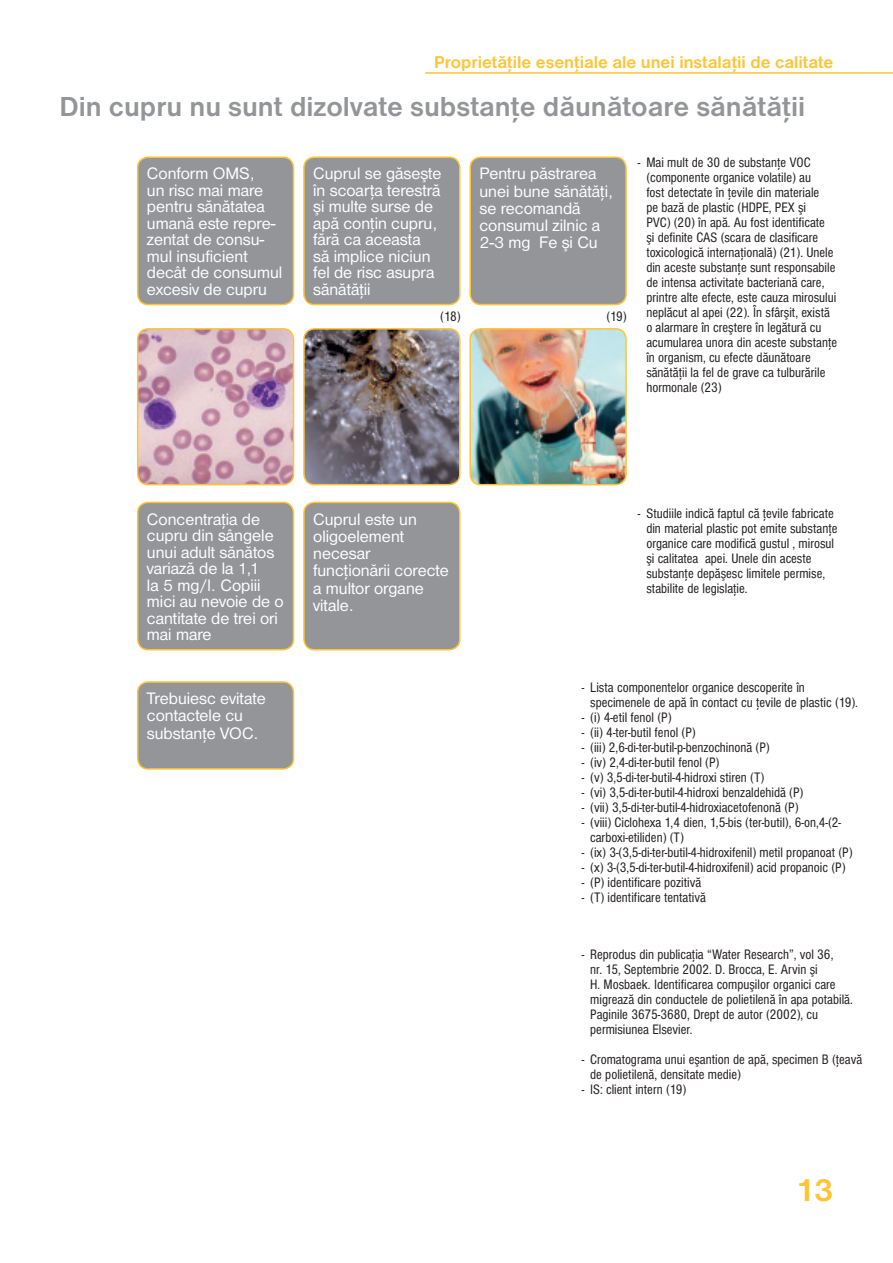
<style>
.page{position:relative;width:893px;height:1263px;background:#fff}
.page>*{position:absolute;margin:0;border:0;box-sizing:border-box;transform-origin:0 0}
.t1{font:700 33px "Nimbus San DEE";color:#fec434}
.t2{font:700 28.5px "Nimbus San DEE";color:#939598}
.t3{font:700 17.7px "Nimbus San DEE";color:#fec434}
.t4{font:17.25px/16.5px "Nimbus San DEE";color:#fff}
.t5{font:condensed 14.25px/15px "Nimbus San DEE";color:#231f20}
</style>
<div class="page">
<hr style="left:425px;top:72px;width:468px;height:2px;background:#fec434">
<div style="left:138px;top:157px;width:155px;height:148px;background:#939598;border-radius:11px"></div>
<div style="left:137px;top:156px;width:157px;height:149px;border:2px solid #fec434;border-radius:11px"></div>
<img style="left:138px;top:329px;width:155px;height:156px;border-radius:11px">
<div style="left:137px;top:328px;width:157px;height:157px;border:2px solid #fec434;border-radius:11px"></div>
<img style="left:304px;top:329px;width:156px;height:156px;border-radius:11px">
<div style="left:303px;top:328px;width:157px;height:157px;border:2px solid #fec434;border-radius:11px"></div>
<img style="left:470px;top:329px;width:156px;height:156px;border-radius:11px">
<div style="left:469px;top:328px;width:158px;height:157px;border:2px solid #fec434;border-radius:11px"></div>
<div style="left:304px;top:157px;width:156px;height:148px;background:#939598;border-radius:11px"></div>
<div style="left:303px;top:156px;width:157px;height:149px;border:2px solid #fec434;border-radius:11px"></div>
<div style="left:470px;top:157px;width:156px;height:148px;background:#939598;border-radius:11px"></div>
<div style="left:469px;top:156px;width:158px;height:149px;border:2px solid #fec434;border-radius:11px"></div>
<div style="left:138px;top:502px;width:155px;height:148px;background:#939598;border-radius:11px"></div>
<div style="left:137px;top:502px;width:157px;height:148px;border:2px solid #fec434;border-radius:11px"></div>
<div style="left:304px;top:502px;width:156px;height:148px;background:#939598;border-radius:11px"></div>
<div style="left:303px;top:502px;width:157px;height:148px;border:2px solid #fec434;border-radius:11px"></div>
<div style="left:138px;top:682px;width:155px;height:87px;background:#939598;border-radius:11px"></div>
<div style="left:137px;top:681px;width:157px;height:89px;border:2px solid #fec434;border-radius:11px"></div>
<p class="t3" style="left:434px;top:55px;width:401px">Proprietăţile esenţiale ale unei instalaţii de calitate</p>
<h2 class="t2" style="left:60px;top:96px;width:747px">Din cupru nu sunt dizolvate substanţe dăunătoare sănătăţii</h2>
<p class="t4" style="left:147px;top:167px;width:137px">Conform OMS,<br>un risc mai mare pentru sănătatea umană este repre&shy;zentat de consu&shy;mul insuficient decât de consumul excesiv de cupru</p>
<p class="t4" style="left:313px;top:167px;width:130px">Cuprul se găseşte în scoarţa terestră şi multe surse de apă conţin cupru, fără ca aceasta<br>să implice niciun fel de risc asupra sănătăţii</p>
<p class="t4" style="left:479px;top:167px;width:135px;line-height:17.2px">Pentru păstrarea unei bune sănătăţi, se recomandă consumul zilnic a<br>2-3 mg Fe şi Cu</p>
<p class="t5" style="left:440px;top:310px;width:22px">(18)</p>
<p class="t5" style="left:606px;top:310px;width:22px">(19)</p>
<p class="t5" style="left:646px;top:156px;width:192px;text-indent:-9px">- Mai mult de 30 de substanţe VOC (componente organice volatile) au<br>fost detectate în ţevile din materiale<br>pe bază de plastic (HDPE, PEX şi<br>PVC) (20) în apă. Au fost identificate<br>şi definite CAS (scara de clasificare toxicologică internaţională) (21). Unele din aceste substanţe sunt responsabile de intensa activitate bacteriană care, printre alte efecte, este cauza mirosului neplăcut al apei (22). În sfârşit, există o alarmare în creştere în legătură cu acumularea unora din aceste substanţe în organism, cu efecte dăunătoare sănătăţii la fel de grave ca tulburările hormonale (23)</p>
<p class="t4" style="left:147px;top:512px;width:138px">Concentraţia de cupru din sângele unui adult sănătos variază de la 1,1<br>la 5 mg/l. Copiii mici au nevoie de o cantitate de trei ori mai mare</p>
<p class="t4" style="left:313px;top:512px;width:137px;line-height:17.2px">Cuprul este un oligoelement necesar funcţionării corecte a multor organe vitale.</p>
<p class="t5" style="left:646px;top:507px;width:193px;text-indent:-9px">- Studiile indică faptul că ţevile fabricate din material plastic pot emite substanţe organice care modifică gustul , mirosul şi calitatea apei. Unele din aceste substanţe depăşesc limitele permise, stabilite de legislaţie.</p>
<p class="t4" style="left:147px;top:691px;width:120px;line-height:17.2px">Trebuiesc evitate contactele cu substanţe VOC.</p>
<p class="t5" style="left:590px;top:681px;width:269px;text-indent:-9px">- Lista componentelor organice descoperite în specimenele de apă în contact cu ţevile de plastic (19).</p>
<p class="t5" style="left:582px;top:711px;width:91px">- (i) 4-etil fenol (P)</p>
<p class="t5" style="left:582px;top:726px;width:115px">- (ii) 4-ter-butil fenol (P)</p>
<p class="t5" style="left:582px;top:741px;width:190px">- (iii) 2,6-di-ter-butil-p-benzochinonă (P)</p>
<p class="t5" style="left:582px;top:756px;width:139px">- (iv) 2,4-di-ter-butil fenol (P)</p>
<p class="t5" style="left:582px;top:771px;width:184px">- (v) 3,5-di-ter-butil-4-hidroxi stiren (T)</p>
<p class="t5" style="left:582px;top:786px;width:223px">- (vi) 3,5-di-ter-butil-4-hidroxi benzaldehidă (P)</p>
<p class="t5" style="left:582px;top:801px;width:218px">- (vii) 3,5-di-ter-butil-4-hidroxiacetofenonă (P)</p>
<p class="t5" style="left:590px;top:816px;width:252px;text-indent:-9px">- (viii) Ciclohexa 1,4 dien, 1,5-bis (ter-butil), 6-on,4-(2- carboxi-etiliden) (T)</p>
<p class="t5" style="left:582px;top:846px;width:272px">- (ix) 3-(3,5-di-ter-butil-4-hidroxifenil) metil propanoat (P)</p>
<p class="t5" style="left:582px;top:861px;width:265px">- (x) 3-(3,5-di-ter-butil-4-hidroxifenil) acid propanoic (P)</p>
<p class="t5" style="left:582px;top:876px;width:121px">- (P) identificare pozitivă</p>
<p class="t5" style="left:582px;top:891px;width:126px">- (T) identificare tentativă</p>
<p class="t5" style="left:590px;top:948px;width:264px;text-indent:-9px">- Reprodus din publicaţia “Water Research”, vol 36,<br>nr. 15, Septembrie 2002. D. Brocca, E. Arvin şi<br>H. Mosbaek. Identificarea compuşilor organici care migrează din conductele de polietilenă în apa potabilă.<br>Paginile 3675-3680, Drept de autor (2002), cu permisiunea Elsevier.</p>
<p class="t5" style="left:590px;top:1053px;width:273px;text-indent:-9px">- Cromatograma unui eşantion de apă, specimen B (ţeavă de polietilenă, densitate medie)</p>
<p class="t5" style="left:582px;top:1083px;width:106px">- IS: client intern (19)</p>
<h1 class="t1" style="left:795px;top:1177px;width:40px">13</h1>
</div>
